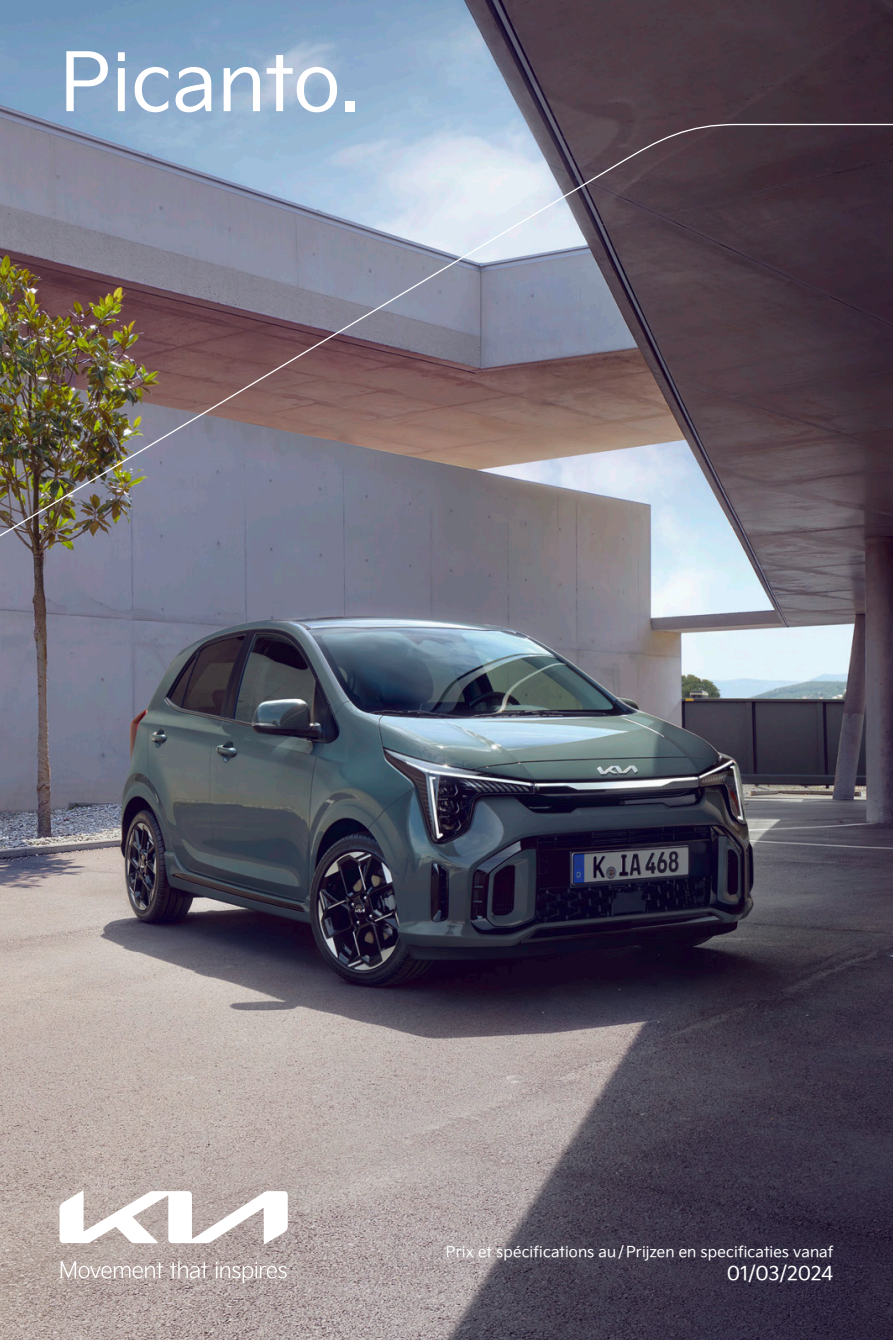
<style>
.page{position:relative;width:893px;height:1340px;background:#fff}
.page>*{position:absolute;margin:0;border:0;box-sizing:border-box;transform-origin:0 0}
.t1{font:78.75px "Kia Signature OTF Regular";color:#fff}
.t2{font:19.25px "Kia Signature OTF Regular";letter-spacing:-.01em;color:#fff}
.t3{font:14.88px "Kia Signature OTF Regular";letter-spacing:.01em;color:#fff}
</style>
<div class="page">
<img style="left:0;top:0;width:893px;height:1339px">
<svg style="left:60px;top:1190px;width:228px;height:54px"></svg>
<svg style="left:61px;top:1261px;width:102px;height:17px;background:#c6bbb8"></svg>
<svg style="left:170px;top:1261px;width:38px;height:17px"></svg>
<svg style="left:216px;top:1261px;width:71px;height:21px"></svg>
<img style="left:0;top:123px;width:893px;height:518px">
<h1 class="t1" style="left:60px;top:24px;width:302px">Picanto.</h1>
<p class="t3" style="left:446px;top:1241px;width:389px">Prix et spécifications au/Prijzen en specificaties vanaf</p>
<p class="t2" style="left:727px;top:1259px;width:108px">01/03/2024</p>
</div>
